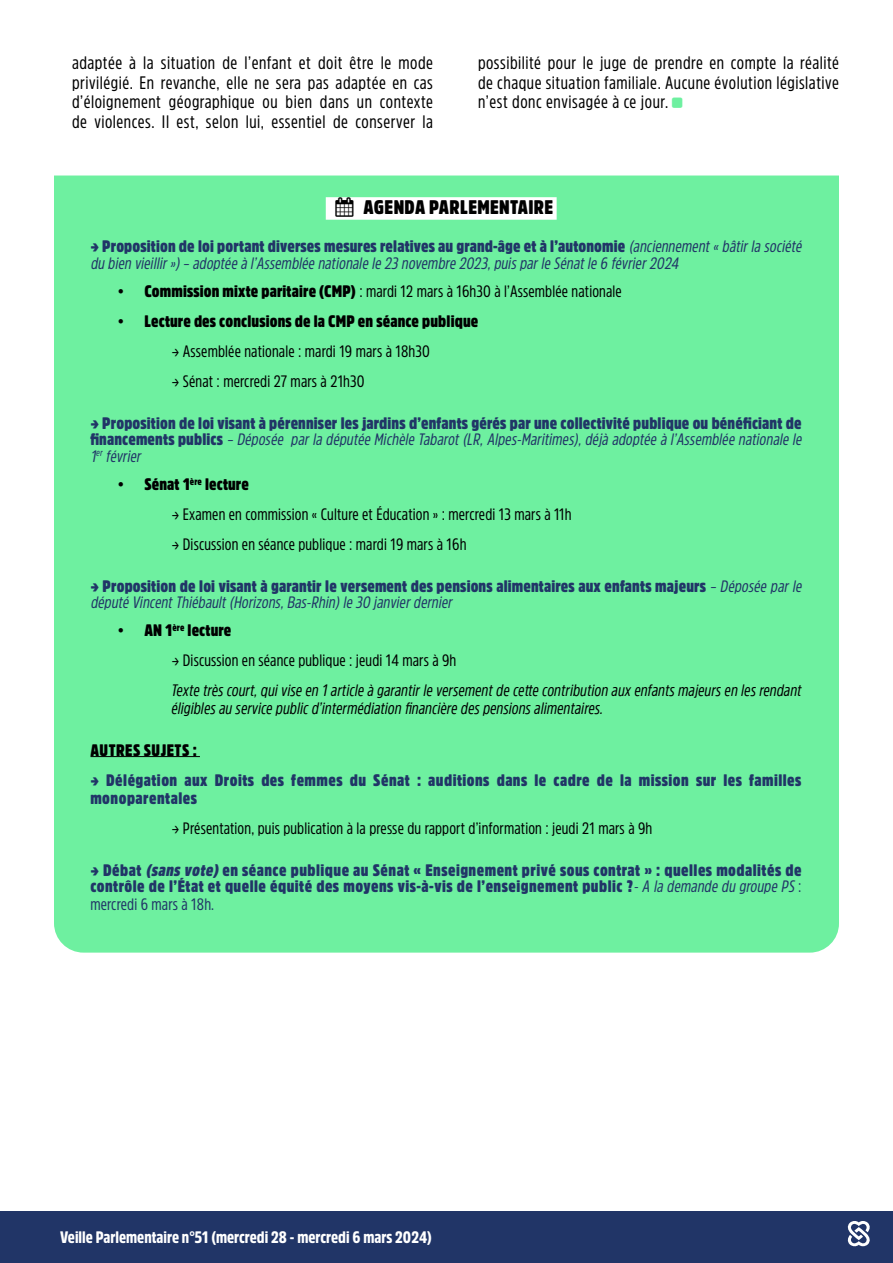
<style>
.page{position:relative;width:893px;height:1263px;background:#fff}
.page>*{position:absolute;margin:0;border:0;box-sizing:border-box;transform-origin:0 0}
.t1{font:900 19.5px "Amsi Pro Cond";letter-spacing:.02em;color:#000}
.t2{font:18px/19.5px "Amsi Pro Cond";letter-spacing:.03em;color:#000;text-align:justify}
.t3{font:900 16.5px/16.5px "Amsi Pro Cond";letter-spacing:.01em;color:#213567}
.t4{font:16.5px "Amsi Pro Cond";letter-spacing:.01em;color:#000}
.t5{font:italic 16.5px/16.5px "Amsi Pro Cond";color:#213567}
.t6{font:italic 16.5px/17.9px "Amsi Pro Cond";letter-spacing:.01em;color:#000}
.t7{font:900 16.5px/17.9px "Amsi Pro Cond";letter-spacing:.03em;color:#213567}
.t8{font:900 16.5px "Amsi Pro Cond";letter-spacing:.01em;color:#000}
.t9{font:900 16.5px "Amsi Pro Cond";color:#fff}
.t10{font:900 16.5px "Amsi Pro Cond";letter-spacing:.03em;color:#000}
.s1{font-weight:900;font-style:normal}
.s2{font-weight:900}
.s3{font-weight:400;font-style:italic}
.s4{font-style:italic}
.s5{font-weight:400}
</style>
<div class="page">
<div style="left:0;top:1211px;width:893px;height:52px;background:#213567"></div>
<svg style="left:847px;top:1221px;width:23px;height:26px"></svg>
<div style="left:54px;top:176px;width:785px;height:777px;background:#6ef0a0"></div>
<hr style="left:90px;top:756px;width:110px;height:1px;background:#000">
<div style="left:326px;top:197px;width:231px;height:23px;background:#fff"></div>
<p class="t2" style="left:72px;top:53px;width:362px">adaptée à la situation de l’enfant et doit être le mode privilégié. En revanche, elle ne sera pas adaptée en cas d’éloignement géographique ou bien dans un contexte de violences. Il est, selon lui, essentiel de conserver la</p>
<p class="t2" style="left:478px;top:53px;width:362px">possibilité pour le juge de prendre en compte la réalité de chaque situation familiale. Aucune évolution législative n’est donc envisagée à ce jour.</p>
<p class="t1" style="left:336px;top:194px;width:219px">▲ AGENDA PARLEMENTAIRE</p>
<p class="t5" style="left:90px;top:238px;width:716px"><span class="s1">→ Proposition de loi portant diverses mesures relatives au grand-âge et à l’autonomie</span> (anciennement«bâtirlasociété dubien vieillir»)–adoptéeàl’Assembléenationalele23novembre2023,puisparleSénatle6 février2024</p>
<p class="t4" style="left:117px;top:280px;width:506px">• <span class="s2">Commission mixte paritaire (CMP)</span> : mardi 12 mars à 16h30 à l’Assemblée nationale</p>
<p class="t8" style="left:117px;top:310px;width:362px">• Lecture des conclusions de la CMP en séance publique</p>
<p class="t4" style="left:171px;top:340px;width:260px">→ Assemblée nationale : mardi 19 mars à 18h30</p>
<p class="t4" style="left:171px;top:370px;width:195px">→ Sénat : mercredi 27 mars à 21h30</p>
<p class="t3" style="left:90px;top:414px;width:716px">→ Proposition de loi visant à pérenniser les jardins d’enfants gérés par une collectivité publique ou bénéficiant de fi n a n c e m e n t s p u b l i c s <span class="s3">–Déposée parladéputéeMichèleTabarot(LR,Alpes-Maritimes),déjàadoptéeàl’Assembléenationalele<br>1</span><sup>er</sup> <span class="s3">février</span></p>
<p class="t8" style="left:117px;top:473px;width:133px">• Sénat 1<sup>ère</sup> lecture</p>
<p class="t4" style="left:171px;top:503px;width:402px">→ Examen en commission « Culture et Éducation » : mercredi 13 mars à 11h</p>
<p class="t4" style="left:171px;top:532px;width:297px">→ Discussion en séance publique : mardi 19 mars à 16h</p>
<p class="t3" style="left:90px;top:577px;width:716px">→ Proposition de loi visant à garantir le versement des pensions alimentaires aux enfants majeurs <span class="s3">–Déposéeparle députéVincentThiébault(Horizons,Bas-Rhin)le30 janvierdernier</span></p>
<p class="t8" style="left:117px;top:619px;width:116px">• AN 1<sup>ère</sup> lecture</p>
<p class="t4" style="left:171px;top:649px;width:287px">→ Discussion en séance publique : jeudi 14 mars à 9h</p>
<p class="t6" style="left:171px;top:681px;width:632px">Texte très court, qui vise en 1 article à garantir le versement de cette contribution aux enfants majeurs en les rendant éligibles au service public d’intermédiation financière des pensions alimentaires.</p>
<p class="t10" style="left:90px;top:739px;width:108px">AUTRES SUJETS :</p>
<p class="t7" style="left:90px;top:771px;width:713px">→ Délégation aux Droits des femmes du Sénat : auditions dans le cadre de la mission sur les familles monoparentales</p>
<p class="t4" style="left:171px;top:816px;width:482px">→ Présentation, puis publication à la presse du rapport d’information : jeudi 21 mars à 9h</p>
<p class="t3" style="left:90px;top:861px;width:713px;line-height:17.1px;text-align:justify">→ Débat <span class="s4">(sans vote)</span>en séance publique au Sénat « Enseignement privé sous contrat » : quelles modalités de contrôle de l’État et quelle équité des moyens vis-à-vis de l’enseignement public ?<span class="s3">-A lademandedugroupePS</span><span class="s5">: mercredi 6 mars à 18h.</span></p>
<p class="t9" style="left:60px;top:1225px;width:373px">Veille Parlementaire n°51 (mercredi 28 - mercredi 6 mars 2024)</p>
</div>
